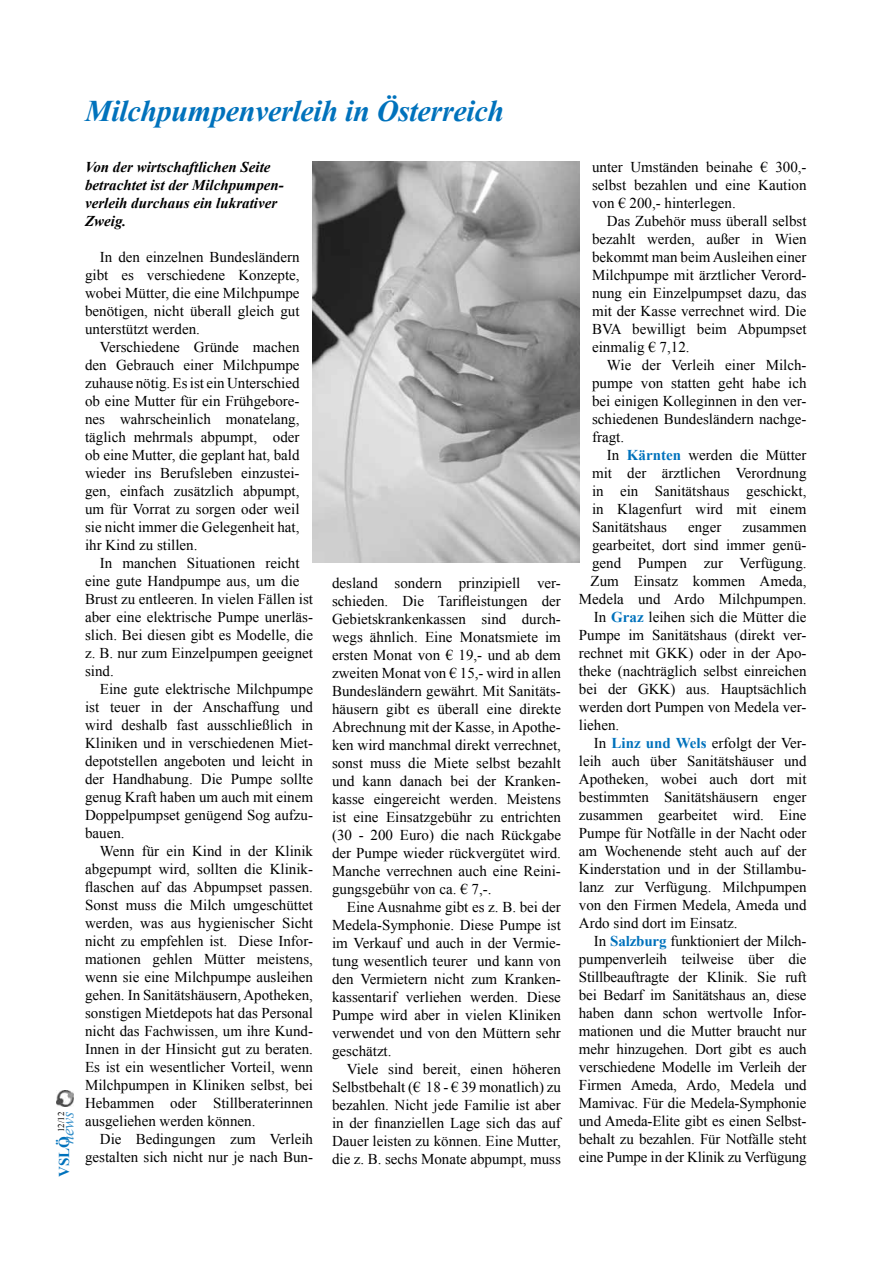
<style>
.page{position:relative;width:893px;height:1263px;background:#fff}
.page>*{position:absolute;margin:0;border:0;box-sizing:border-box;transform-origin:0 0}
.t1{font:italic 700 30px "Times New Roman";letter-spacing:-.01em;color:#0072bc}
.t2{font:15px/18px "Times New Roman";color:#000;text-align:justify}
.t3{font:italic 700 15px/18px "Times New Roman";color:#000}
.t4{font:700 15px "Times New Roman";color:#0072bc}
.t5{font:9px "Times New Roman";color:#000}
.s1{font-weight:400;font-style:italic;font-size:16.5px;color:#338ec9}
.s2{font-weight:700;color:#0072bc}
</style>
<div class="page">
<img style="left:57px;top:1090px;width:16px;height:16px">
<img style="left:313px;top:162px;width:267px;height:401px">
<p class="t4" style="left:54px;top:1177px;width:67px;rotate:-90deg">VSLÖ<span class="s1">news</span></p>
<p class="t5" style="left:55px;top:1132px;width:22px;rotate:-90deg">12/12</p>
<h1 class="t1" style="left:85px;top:90px;width:421px">Milchpumpenverleih in Österreich</h1>
<p class="t3" style="left:85px;top:157px;width:200px">Von der wirtschaftlichen Seite betrachtet ist der Milchpumpen&shy;verleih durchaus ein lukrativer<br>Zweig.</p>
<p class="t2" style="left:85px;top:247px;width:216px;text-indent:15px">In den einzelnen Bundesländern gibt es verschiedene Konzepte, wobei Mütter, die eine Milchpumpe benötigen, nicht überall gleich gut unterstützt werden.</p>
<p class="t2" style="left:85px;top:337px;width:216px;text-indent:15px">Verschiedene Gründe machen den Gebrauch einer Milchpumpe zuhause nötig. Es ist ein Unterschied ob eine Mutter für ein Frühgebore&shy;nes wahrscheinlich monatelang, täglich mehrmals abpumpt, oder ob eine Mutter, die geplant hat, bald wieder ins Berufsleben einzustei&shy;gen, einfach zusätzlich abpumpt, um für Vorrat zu sorgen oder weil sie nicht immer die Gelegenheit hat, ihr Kind zu stillen.</p>
<p class="t2" style="left:85px;top:553px;width:230px;text-align:left;text-indent:15px">In manchen Situationen reicht eine gute Handpumpe aus, um die<br>Brust zu entleeren. In vielen Fällen ist aber eine elektrische Pumpe unerläs&shy;slich. Bei diesen gibt es Modelle, die z. B. nur zum Einzelpumpen geeignet sind.</p>
<p class="t2" style="left:85px;top:679px;width:230px;text-indent:15px">Eine gute elektrische Milchpumpe ist teuer in der Anschaffung und wird deshalb fast ausschließlich in Kliniken und in verschiedenen Miet&shy;depotstellen angeboten und leicht in der Handhabung. Die Pumpe sollte genug Kraft haben um auch mit einem Doppelpumpset genügend Sog aufzu&shy;bauen.</p>
<p class="t2" style="left:85px;top:841px;width:230px;text-indent:15px">Wenn für ein Kind in der Klinik abgepumpt wird, sollten die Klinik&shy;flaschen auf das Abpumpset passen.<br>Sonst muss die Milch umgeschüttet werden, was aus hygienischer Sicht nicht zu empfehlen ist. Diese Infor&shy;mationen gehlen Mütter meistens, wenn sie eine Milchpumpe ausleihen gehen. In Sanitätshäusern, Apotheken, sonstigen Mietdepots hat das Personal nicht das Fachwissen, um ihre Kund-Innen in der Hinsicht gut zu beraten.<br>Es ist ein wesentlicher Vorteil, wenn Milchpumpen in Kliniken selbst, bei Hebammen oder Stillberaterinnen ausgeliehen werden können.</p>
<p class="t2" style="left:85px;top:1129px;width:230px;text-align:right">Die Bedingungen zum Verleih gestalten sich nicht nur je nach Bun-</p>
<p class="t2" style="left:332px;top:573px;width:230px">desland sondern prinzipiell ver&shy;schieden. Die Tarifleistungen der Gebietskrankenkassen sind durch&shy;wegs ähnlich. Eine Monatsmiete im ersten Monat von € 19,- und ab dem zweiten Monat von € 15,- wird in allen Bundesländern gewährt. Mit Sanitäts&shy;häusern gibt es überall eine direkte Abrechnung mit der Kasse, in Apothe&shy;ken wird manchmal direkt verrechnet, sonst muss die Miete selbst bezahlt und kann danach bei der Kranken&shy;kasse eingereicht werden. Meistens ist eine Einsatzgebühr zu entrichten (30 - 200 Euro) die nach Rückgabe der Pumpe wieder rückvergütet wird.<br>Manche verrechnen auch eine Reini&shy;gungsgebühr von ca. € 7,-.</p>
<p class="t2" style="left:332px;top:897px;width:230px;text-indent:15px">Eine Ausnahme gibt es z. B. bei der Medela-Symphonie. Diese Pumpe ist im Verkauf und auch in der Vermie&shy;tung wesentlich teurer und kann von den Vermietern nicht zum Kranken&shy;kassentarif verliehen werden. Diese Pumpe wird aber in vielen Kliniken verwendet und von den Müttern sehr geschätzt.</p>
<p class="t2" style="left:332px;top:1059px;width:230px;text-indent:15px">Viele sind bereit, einen höheren Selbstbehalt (€ 18 - € 39 monatlich) zu bezahlen. Nicht jede Familie ist aber in der finanziellen Lage sich das auf Dauer leisten zu können. Eine Mutter, die z. B. sechs Monate abpumpt, muss</p>
<p class="t2" style="left:592px;top:158px;width:216px">unter Umständen beinahe € 300,- selbst bezahlen und eine Kaution von € 200,- hinterlegen.</p>
<p class="t2" style="left:592px;top:212px;width:216px;text-indent:15px">Das Zubehör muss überall selbst bezahlt werden, außer in Wien bekommt man beim Ausleihen einer Milchpumpe mit ärztlicher Verord&shy;nung ein Einzelpumpset dazu, das mit der Kasse verrechnet wird. Die BVA bewilligt beim Abpumpset einmalig € 7,12.</p>
<p class="t2" style="left:592px;top:356px;width:216px;text-indent:15px">Wie der Verleih einer Milch&shy;pumpe von statten geht habe ich bei einigen Kolleginnen in den ver&shy;schiedenen Bundesländern nachge&shy;fragt.</p>
<p class="t2" style="left:592px;top:446px;width:216px;text-indent:15px">In <span class="s2">Kärnten</span> werden die Mütter mit der ärztlichen Verordnung in ein Sanitätshaus geschickt, in Klagenfurt wird mit einem Sanitätshaus</p>
<p class="t2" style="left:688px;top:518px;width:35px">enger</p>
<p class="t2" style="left:742px;top:518px;width:66px">zusammen</p>
<p class="t2" style="left:592px;top:536px;width:216px">gearbeitet, dort sind immer genü-</p>
<p class="t2" style="left:592px;top:554px;width:216px">gend Pumpen zur Verfügung.</p>
<p class="t2" style="left:591px;top:572px;width:218px">Zum Einsatz kommen Ameda,</p>
<p class="t2" style="left:579px;top:590px;width:229px">Medela und Ardo Milchpumpen.</p>
<p class="t2" style="left:594px;top:608px;width:214px">In <span class="s2">Graz</span> leihen sich die Mütter die</p>
<p class="t2" style="left:579px;top:626px;width:229px">Pumpe im Sanitätshaus (direkt ver-</p>
<p class="t2" style="left:579px;top:644px;width:229px">rechnet mit GKK) oder in der Apo-</p>
<p class="t2" style="left:579px;top:662px;width:229px">theke (nachträglich selbst einreichen</p>
<p class="t2" style="left:579px;top:680px;width:229px">bei der GKK) aus. Hauptsächlich</p>
<p class="t2" style="left:579px;top:698px;width:229px">werden dort Pumpen von Medela ver-</p>
<p class="t2" style="left:579px;top:716px;width:42px">liehen.</p>
<p class="t2" style="left:594px;top:734px;width:214px">In <span class="s2">Linz und Wels</span> erfolgt der Ver-</p>
<p class="t2" style="left:579px;top:752px;width:229px">leih auch über Sanitätshäuser und</p>
<p class="t2" style="left:579px;top:770px;width:229px">Apotheken, wobei auch dort mit</p>
<p class="t2" style="left:579px;top:788px;width:229px">bestimmten Sanitätshäusern enger</p>
<p class="t2" style="left:579px;top:806px;width:229px">zusammen gearbeitet wird. Eine</p>
<p class="t2" style="left:579px;top:824px;width:229px">Pumpe für Notfälle in der Nacht oder</p>
<p class="t2" style="left:579px;top:842px;width:229px">am Wochenende steht auch auf der</p>
<p class="t2" style="left:579px;top:860px;width:229px">Kinderstation und in der Stillambu-</p>
<p class="t2" style="left:579px;top:878px;width:229px">lanz zur Verfügung. Milchpumpen</p>
<p class="t2" style="left:579px;top:896px;width:229px">von den Firmen Medela, Ameda und</p>
<p class="t2" style="left:579px;top:914px;width:160px">Ardo sind dort im Einsatz.</p>
<p class="t2" style="left:594px;top:932px;width:214px">In <span class="s2">Salzburg</span> funktioniert der Milch-</p>
<p class="t2" style="left:579px;top:950px;width:229px">pumpenverleih teilweise über die</p>
<p class="t2" style="left:579px;top:968px;width:229px">Stillbeauftragte der Klinik. Sie ruft</p>
<p class="t2" style="left:579px;top:986px;width:229px">bei Bedarf im Sanitätshaus an, diese</p>
<p class="t2" style="left:579px;top:1004px;width:229px">haben dann schon wertvolle Infor-</p>
<p class="t2" style="left:579px;top:1022px;width:229px">mationen und die Mutter braucht nur</p>
<p class="t2" style="left:579px;top:1040px;width:229px">mehr hinzugehen. Dort gibt es auch</p>
<p class="t2" style="left:579px;top:1058px;width:229px">verschiedene Modelle im Verleih der</p>
<p class="t2" style="left:579px;top:1076px;width:229px">Firmen Ameda, Ardo, Medela und</p>
<p class="t2" style="left:579px;top:1094px;width:229px">Mamivac. Für die Medela-Symphonie</p>
<p class="t2" style="left:579px;top:1112px;width:229px">und Ameda-Elite gibt es einen Selbst-</p>
<p class="t2" style="left:579px;top:1130px;width:229px">behalt zu bezahlen. Für Notfälle steht</p>
<p class="t2" style="left:579px;top:1148px;width:229px">eine Pumpe in der Klinik zu Verfügung</p>
</div>
